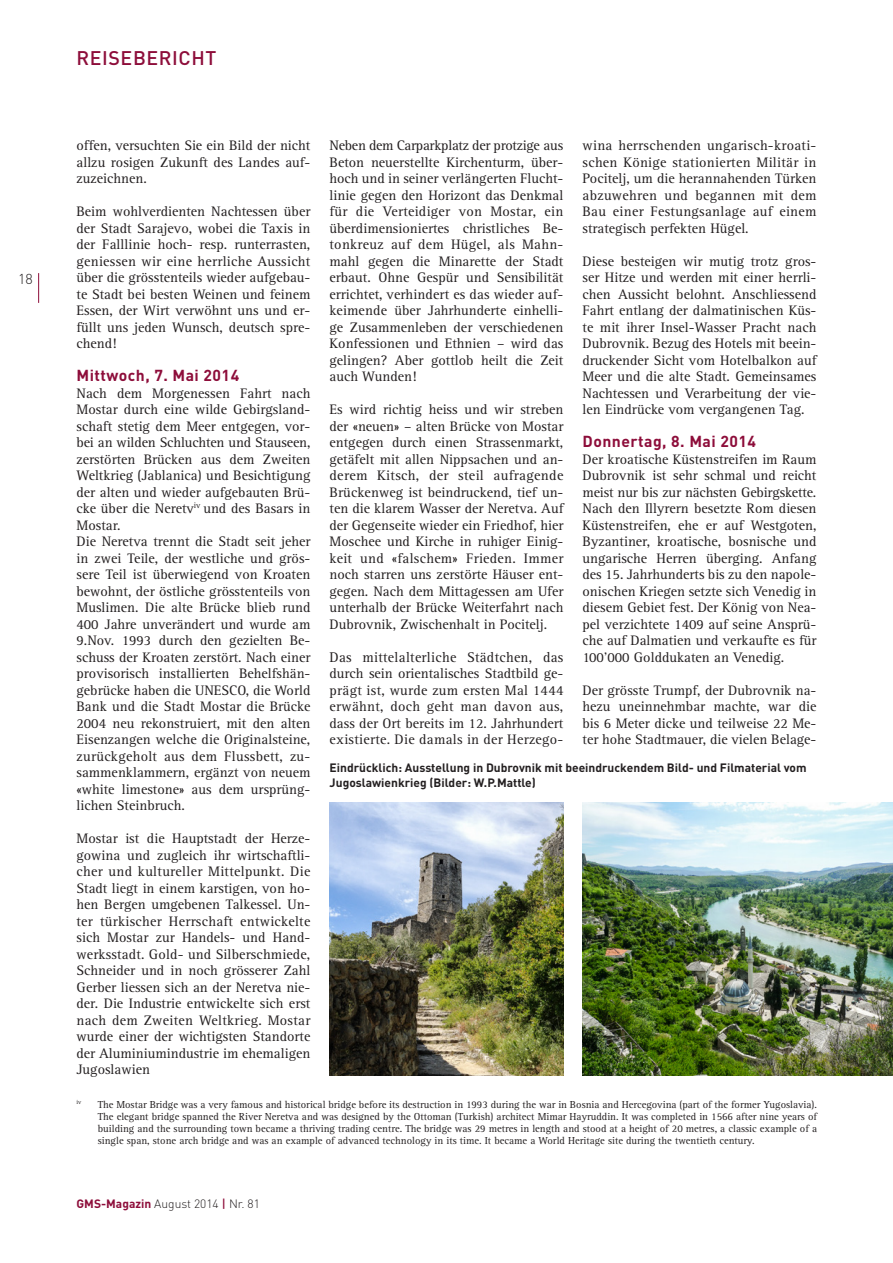
<style>
.page{position:relative;width:893px;height:1263px;background:#fff}
.page>*{position:absolute;margin:0;border:0;box-sizing:border-box;transform-origin:0 0}
.t1{font:500 19.5px "DIN";letter-spacing:.03em;color:#8d0d3a}
.t2{font:700 15.75px "DIN";letter-spacing:.03em;color:#8d0d3a}
.t3{font:14.55px "Rotis Serif";letter-spacing:.02em;color:#231f20}
.t4{font:14.25px/16.5px "Rotis Serif";color:#231f20;text-align:justify}
.t5{font:300 14.25px "DIN";color:#231f20}
.t6{font:700 12px/14.4px "DIN";color:#231f20}
.t7{font:300 12px "DIN";color:#231f20}
.t8{font:10.5px/12px "Rotis Serif";color:#231f20;text-align:justify}
.t9{font:6.15px "Rotis Serif";color:#231f20}
.s1{font-weight:700;color:#8d0d3a}
.s2{font-weight:500;color:#8d0d3a}
</style>
<div class="page">
<hr style="left:38px;top:273px;width:1px;height:30px;background:#8d0d3a">
<img style="left:330px;top:802px;width:233px;height:273px">
<img style="left:583px;top:802px;width:310px;height:273px">
<p class="t5" style="left:18px;top:270px;width:16px">18</p>
<h1 class="t1" style="left:77px;top:45px;width:141px">REISEBERICHT</h1>
<p class="t4" style="left:77px;top:137px;width:235px">offen, versuchten Sie ein Bild der nicht allzu rosigen Zukunft des Landes auf&shy;zuzeichnen.</p>
<p class="t4" style="left:77px;top:204px;width:235px">Beim wohlverdienten Nachtessen über der Stadt Sarajevo, wobei die Taxis in der Falllinie hoch- resp. runterrasten, geniessen wir eine herrliche Aussicht über die grösstenteils wieder aufgebau&shy;te Stadt bei besten Weinen und feinem Essen, der Wirt verwöhnt uns und er&shy;füllt uns jeden Wunsch, deutsch spre&shy;chend!</p>
<p class="t2" style="left:77px;top:365px;width:164px">Mittwoch, 7. Mai 2014</p>
<p class="t4" style="left:77px;top:385px;width:235px;text-align:left">Nach dem Morgenessen Fahrt nach Mostar durch eine wilde Gebirgsland&shy;schaft stetig dem Meer entgegen, vor&shy;bei an wilden Schluchten und Stauseen, zerstörten Brücken aus dem Zweiten Weltkrieg (Jablanica) und Besichtigung der alten und wieder aufgebauten Brü&shy;cke über die Neretv<sup>iv</sup> und des Basars in Mostar.<br>Die Neretva trennt die Stadt seit jeher in zwei Teile, der westliche und grös&shy;sere Teil ist überwiegend von Kroaten bewohnt, der östliche grösstenteils von Muslimen. Die alte Brücke blieb rund 400 Jahre unverändert und wurde am 9.Nov. 1993 durch den gezielten Be&shy;schuss der Kroaten zerstört. Nach einer provisorisch installierten Behelfshän&shy;gebrücke haben die UNESCO, die World Bank und die Stadt Mostar die Brücke 2004 neu rekonstruiert, mit den alten Eisenzangen welche die Originalsteine, zurückgeholt aus dem Flussbett, zu&shy;sammenklammern, ergänzt von neuem «white limestone» aus dem ursprüng&shy;lichen Steinbruch.</p>
<p class="t4" style="left:77px;top:831px;width:235px">Mostar ist die Hauptstadt der Herze&shy;gowina und zugleich ihr wirtschaftli&shy;cher und kultureller Mittelpunkt. Die Stadt liegt in einem karstigen, von ho&shy;hen Bergen umgebenen Talkessel. Un&shy;ter türkischer Herrschaft entwickelte sich Mostar zur Handels- und Hand&shy;werksstadt. Gold- und Silberschmiede, Schneider und in noch grösserer Zahl Gerber liessen sich an der Neretva nie&shy;der. Die Industrie entwickelte sich erst nach dem Zweiten Weltkrieg. Mostar wurde einer der wichtigsten Standorte der Aluminiumindustrie im ehemaligen Jugoslawien</p>
<p class="t4" style="left:330px;top:138px;width:235px">Neben dem Carparkplatz der protzige aus Beton neuerstellte Kirchenturm, über&shy;hoch und in seiner verlängerten Flucht&shy;linie gegen den Horizont das Denkmal für die Verteidiger von Mostar, ein überdimensioniertes christliches Be&shy;tonkreuz auf dem Hügel, als Mahn&shy;mahl gegen die Minarette der Stadt erbaut. Ohne Gespür und Sensibilität errichtet, verhindert es das wieder auf&shy;keimende über Jahrhunderte einhelli&shy;ge Zusammenleben der verschiedenen Konfessionen und Ethnien – wird das gelingen? Aber gottlob heilt die Zeit auch Wunden!</p>
<p class="t4" style="left:330px;top:402px;width:235px">Es wird richtig heiss und wir streben der «neuen» – alten Brücke von Mostar entgegen durch einen Strassenmarkt, getäfelt mit allen Nippsachen und an&shy;derem Kitsch, der steil aufragende Brückenweg ist beindruckend, tief un&shy;ten die klarem Wasser der Neretva. Auf der Gegenseite wieder ein Friedhof, hier Moschee und Kirche in ruhiger Einig&shy;keit und «falschem» Frieden. Immer noch starren uns zerstörte Häuser ent&shy;gegen. Nach dem Mittagessen am Ufer unterhalb der Brücke Weiterfahrt nach Dubrovnik, Zwischenhalt in Pocitelj.</p>
<p class="t3" style="left:330px;top:648px;width:235px">Das mittelalterliche Städtchen, das</p>
<p class="t4" style="left:330px;top:665px;width:235px">durch sein orientalisches Stadtbild ge&shy;prägt ist, wurde zum ersten Mal 1444 erwähnt, doch geht man davon aus, dass der Ort bereits im 12. Jahrhundert existierte. Die damals in der Herzego-</p>
<p class="t4" style="left:583px;top:137px;width:235px">wina herrschenden ungarisch-kroati&shy;schen Könige stationierten Militär in Pocitelj, um die herannahenden Türken abzuwehren und begannen mit dem Bau einer Festungsanlage auf einem strategisch perfekten Hügel.</p>
<p class="t4" style="left:583px;top:253px;width:235px">Diese besteigen wir mutig trotz gros&shy;ser Hitze und werden mit einer herrli&shy;chen Aussicht belohnt. Anschliessend Fahrt entlang der dalmatinischen Küs&shy;te mit ihrer Insel-Wasser Pracht nach Dubrovnik. Bezug des Hotels mit beein&shy;druckender Sicht vom Hotelbalkon auf Meer und die alte Stadt. Gemeinsames Nachtessen und Verarbeitung der vie&shy;len Eindrücke vom vergangenen Tag.</p>
<p class="t2" style="left:583px;top:431px;width:175px">Donnertag, 8. Mai 2014</p>
<p class="t4" style="left:583px;top:451px;width:235px">Der kroatische Küstenstreifen im Raum Dubrovnik ist sehr schmal und reicht meist nur bis zur nächsten Gebirgskette.<br>Nach den Illyrern besetzte Rom diesen Küstenstreifen, ehe er auf Westgoten, Byzantiner, kroatische, bosnische und ungarische Herren überging. Anfang des 15. Jahrhunderts bis zu den napole&shy;onischen Kriegen setzte sich Venedig in diesem Gebiet fest. Der König von Nea&shy;pel verzichtete 1409 auf seine Ansprü&shy;che auf Dalmatien und verkaufte es für 100'000 Golddukaten an Venedig.</p>
<p class="t4" style="left:583px;top:682px;width:235px">Der grösste Trumpf, der Dubrovnik na&shy;hezu uneinnehmbar machte, war die bis 6 Meter dicke und teilweise 22 Me&shy;ter hohe Stadtmauer, die vielen Belage-</p>
<p class="t6" style="left:330px;top:760px;width:478px">Eindrücklich: Ausstellung in Dubrovnik mit beeindruckendem Bild- und Filmaterial vom<br>Jugoslawienkrieg (Bilder: W.P.Mattle)</p>
<p class="t9" style="left:77px;top:1099px;width:6px">iv</p>
<p class="t8" style="left:98px;top:1099px;width:721px">The Mostar Bridge was a very famous and historical bridge before its destruction in 1993 during the war in Bosnia and Hercegovina (part of the former Yugoslavia).<br>The elegant bridge spanned the River Neretva and was designed by the Ottoman (Turkish) architect Mimar Hayruddin. It was completed in 1566 after nine years of building and the surrounding town became a thriving trading centre. The bridge was 29 metres in length and stood at a height of 20 metres, a classic example of a single span, stone arch bridge and was an example of advanced technology in its time. It became a World Heritage site during the twentieth century.</p>
<p class="t7" style="left:77px;top:1196px;width:185px"><span class="s1">GMS-Magazin</span> August 2014 <span class="s2">|</span> Nr. 81</p>
</div>
